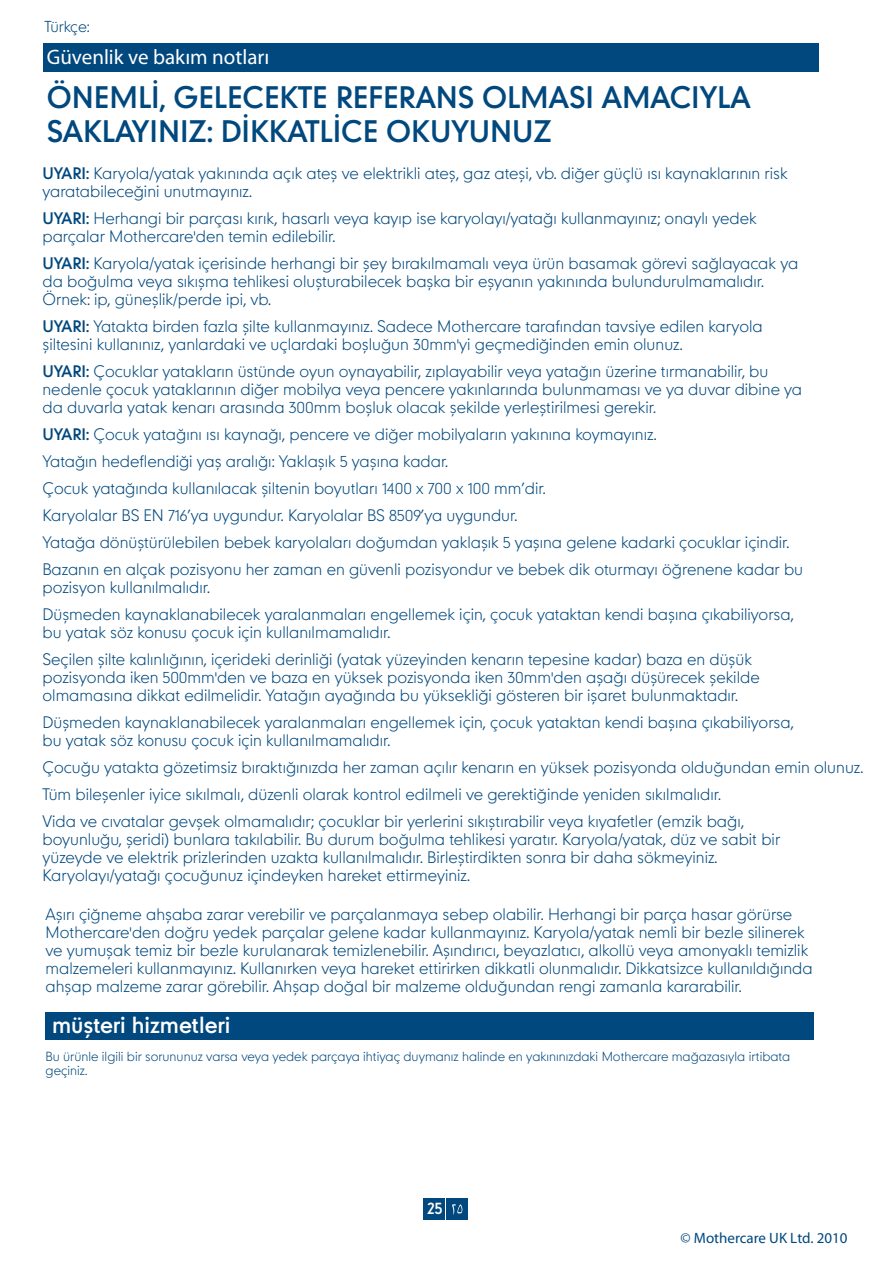
<style>
.page{position:relative;width:893px;height:1263px;background:#fff}
.page>*{position:absolute;margin:0;border:0;box-sizing:border-box;transform-origin:0 0}
.t1{font:28.05px/33.6px "Mothercare";color:#00487e}
.t2{font:21px "Myriad Pro";color:#fff}
.t3{font:21px "Mothercare";color:#fff}
.t4{font:100 15px/18px "Mothercare";color:#00487e}
.t5{font:15px "Myriad Pro";color:#00487e}
.t6{font:15px "Mothercare";color:#fff}
.t7{font:100 14.25px "Mothercare";color:#00487e}
.t8{font:100 11.85px/14.2px "Mothercare";color:#00487e}
.s1{font-weight:400}
</style>
<div class="page">
<div style="left:43px;top:43px;width:776px;height:28px;background:#00487e"></div>
<div style="left:46px;top:1012px;width:767px;height:28px;background:#00487e"></div>
<div style="left:424px;top:1198px;width:21px;height:22px;background:#00487e"></div>
<div style="left:446px;top:1198px;width:22px;height:22px;background:#00487e"></div>
<svg style="left:452px;top:1204px;width:10px;height:11px"></svg>
<p class="t7" style="left:44px;top:16px;width:47px">Türkçe:</p>
<h2 class="t2" style="left:47px;top:44px;width:224px">Güvenlik ve bakım notları</h2>
<h1 class="t1" style="left:47px;top:79px;width:705px">ÖNEMLİ, GELECEKTE REFERANS OLMASI AMACIYLA<br>SAKLAYINIZ: DİKKATLİCE OKUYUNUZ</h1>
<p class="t4" style="left:43px;top:164px;width:747px"><span class="s1">UYARI:</span> Karyola/yatak yakınında açık ateş ve elektrikli ateş, gaz ateşi, vb. diğer güçlü ısı kaynaklarının risk yaratabileceğini unutmayınız.</p>
<p class="t4" style="left:43px;top:209px;width:716px"><span class="s1">UYARI:</span> Herhangi bir parçası kırık, hasarlı veya kayıp ise karyolayı/yatağı kullanmayınız; onaylı yedek parçalar Mothercare'den temin edilebilir.</p>
<p class="t4" style="left:43px;top:254px;width:757px"><span class="s1">UYARI:</span> Karyola/yatak içerisinde herhangi bir şey bırakılmamalı veya ürün basamak görevi sağlayacak ya da boğulma veya sıkışma tehlikesi oluşturabilecek başka bir eşyanın yakınında bulundurulmamalıdır.<br>Örnek: ip, güneşlik/perde ipi, vb.</p>
<p class="t4" style="left:43px;top:317px;width:722px"><span class="s1">UYARI:</span> Yatakta birden fazla şilte kullanmayınız. Sadece Mothercare tarafından tavsiye edilen karyola şiltesini kullanınız, yanlardaki ve uçlardaki boşluğun 30mm'yi geçmediğinden emin olunuz.</p>
<p class="t4" style="left:43px;top:362px;width:761px"><span class="s1">UYARI:</span> Çocuklar yatakların üstünde oyun oynayabilir, zıplayabilir veya yatağın üzerine tırmanabilir, bu nedenle çocuk yataklarının diğer mobilya veya pencere yakınlarında bulunmaması ve ya duvar dibine ya da duvarla yatak kenarı arasında 300mm boşluk olacak şekilde yerleştirilmesi gerekir.</p>
<p class="t4" style="left:43px;top:420px;width:762px;line-height:27px"><span class="s1">UYARI:</span> Çocuk yatağını ısı kaynağı, pencere ve diğer mobilyaların yakınına koymayınız.<br>Yatağın hedeflendiği yaş aralığı: Yaklaşık 5 yaşına kadar.<br>Çocuk yatağında kullanılacak şiltenin boyutları 1400 x 700 x 100 mm’dir.<br>Karyolalar BS EN 716’ya uygundur. Karyolalar BS 8509’ya uygundur.<br>Yatağa dönüştürülebilen bebek karyolaları doğumdan yaklaşık 5 yaşına gelene kadarki çocuklar içindir.<br>Bazanın en alçak pozisyonu her zaman en güvenli pozisyondur ve bebek dik oturmayı öğrenene kadar bu</p>
<p class="t4" style="left:43px;top:573px;width:753px;line-height:27px">pozisyon kullanılmalıdır.<br>Düşmeden kaynaklanabilecek yaralanmaları engellemek için, çocuk yataktan kendi başına çıkabiliyorsa,</p>
<p class="t4" style="left:43px;top:618px;width:711px;line-height:27px">bu yatak söz konusu çocuk için kullanılmamalıdır.<br>Seçilen şilte kalınlığının, içerideki derinliği (yatak yüzeyinden kenarın tepesine kadar) baza en düşük</p>
<p class="t4" style="left:43px;top:668px;width:719px">pozisyonda iken 500mm'den ve baza en yüksek pozisyonda iken 30mm'den aşağı düşürecek şekilde olmamasına dikkat edilmelidir. Yatağın ayağında bu yüksekliği gösteren bir işaret bulunmaktadır.</p>
<p class="t4" style="left:43px;top:713px;width:753px">Düşmeden kaynaklanabilecek yaralanmaları engellemek için, çocuk yataktan kendi başına çıkabiliyorsa, bu yatak söz konusu çocuk için kullanılmamalıdır.</p>
<p class="t4" style="left:43px;top:753px;width:822px;line-height:27px">Çocuğu yatakta gözetimsiz bıraktığınızda her zaman açılır kenarın en yüksek pozisyonda olduğundan emin olunuz.<br>Tüm bileşenler iyice sıkılmalı, düzenli olarak kontrol edilmeli ve gerektiğinde yeniden sıkılmalıdır.<br>Vida ve cıvatalar gevşek olmamalıdır; çocuklar bir yerlerini sıkıştırabilir veya kıyafetler (emzik bağı,</p>
<p class="t4" style="left:43px;top:830px;width:739px">boyunluğu, şeridi) bunlara takılabilir. Bu durum boğulma tehlikesi yaratır. Karyola/yatak, düz ve sabit bir yüzeyde ve elektrik prizlerinden uzakta kullanılmalıdır. Birleştirdikten sonra bir daha sökmeyiniz.<br>Karyolayı/yatağı çocuğunuz içindeyken hareket ettirmeyiniz.</p>
<p class="t4" style="left:46px;top:905px;width:769px">Aşırı çiğneme ahşaba zarar verebilir ve parçalanmaya sebep olabilir. Herhangi bir parça hasar görürse Mothercare'den doğru yedek parçalar gelene kadar kullanmayınız. Karyola/yatak nemli bir bezle silinerek ve yumuşak temiz bir bezle kurulanarak temizlenebilir. Aşındırıcı, beyazlatıcı, alkollü veya amonyaklı temizlik malzemeleri kullanmayınız. Kullanırken veya hareket ettirirken dikkatli olunmalıdır. Dikkatsizce kullanıldığında ahşap malzeme zarar görebilir. Ahşap doğal bir malzeme olduğundan rengi zamanla kararabilir.</p>
<h2 class="t3" style="left:52px;top:1010px;width:180px">müşteri hizmetleri</h2>
<p class="t8" style="left:46px;top:1048px;width:746px">Bu ürünle ilgili bir sorununuz varsa veya yedek parçaya ihtiyaç duymanız halinde en yakınınızdaki Mothercare mağazasıyla irtibata geçiniz.</p>
<p class="t6" style="left:427px;top:1198px;width:17px">25</p>
<p class="t5" style="left:680px;top:1228px;width:168px">© Mothercare UK Ltd. 2010</p>
</div>
